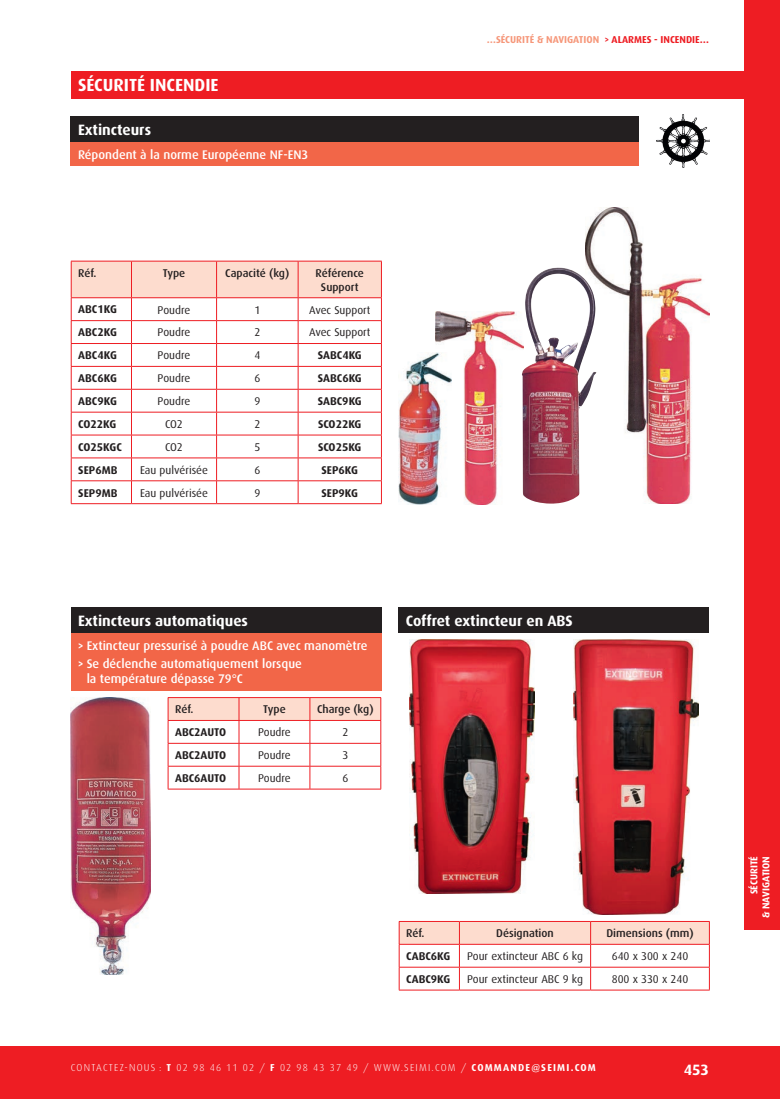
<style>
.page{position:relative;width:780px;height:1099px;background:#fff}
.page>*{position:absolute;margin:0;border:0;box-sizing:border-box;transform-origin:0 0}
._2_TITRE_THÈME{font:700 17.5px "Dax";color:#fff}
._3_TITRE_PRODUIT{font:700 15px "Dax";color:#fff}
._3_SOUS_TITRE_PRODUI{font:500 12.5px/15px "Dax";color:#fff}
._4_TEXTE_COURANT{font:11.25px "Dax";color:#231f20}
._4_TEXTE_COURANT-2{font:700 11.25px "Dax";color:#231f20}
._4_TEXTE_COURANT-3{font:500 11.25px/13.8px "Dax";color:#231f20;text-align:center}
.t1{font:300 10px "Dax";letter-spacing:.12em;color:#fff}
._0_TITRE_CHAPITRE_BI{font:700 10px "Dax";color:#f6977a}
.t2{font:700 10px/12px "Dax";color:#fff;text-align:right}
.s1{color:#ee1d23}
.s2{font-weight:700}
</style>
<div class="page">
<div style="left:0;top:1045px;width:780px;height:53px;background:#ee1d23"></div>
<div style="left:744px;top:0;width:36px;height:929px;background:#ee1d23"></div>
<div style="left:71px;top:71px;width:673px;height:28px;background:#ee1d23"></div>
<img style="left:656px;top:114px;width:53px;height:54px">
<div style="left:71px;top:116px;width:568px;height:26px;background:#231f20"></div>
<div style="left:71px;top:142px;width:568px;height:24px;background:#f26648"></div>
<svg style="left:71px;top:261px;width:311px;height:242px"></svg>
<hr style="left:71px;top:503px;width:60px;height:1px;background:#ee1d23">
<hr style="left:131px;top:503px;width:85px;height:1px;background:#ee1d23">
<hr style="left:216px;top:503px;width:82px;height:1px;background:#ee1d23">
<hr style="left:298px;top:503px;width:84px;height:1px;background:#ee1d23">
<img style="left:435px;top:312px;width:86px;height:192px">
<img style="left:585px;top:207px;width:124px;height:297px">
<img style="left:521px;top:267px;width:75px;height:237px">
<img style="left:399px;top:352px;width:53px;height:152px">
<div style="left:71px;top:607px;width:310px;height:25px;background:#231f20"></div>
<div style="left:71px;top:632px;width:310px;height:58px;background:#f26648"></div>
<svg style="left:168px;top:697px;width:213px;height:91px"></svg>
<hr style="left:168px;top:788px;width:71px;height:1px;background:#ee1d23">
<hr style="left:239px;top:788px;width:71px;height:1px;background:#ee1d23">
<hr style="left:310px;top:788px;width:71px;height:1px;background:#ee1d23">
<img style="left:71px;top:697px;width:79px;height:277px">
<svg style="left:399px;top:921px;width:311px;height:68px"></svg>
<hr style="left:399px;top:989px;width:60px;height:1px;background:#ee1d23">
<hr style="left:459px;top:989px;width:131px;height:1px;background:#ee1d23">
<hr style="left:590px;top:989px;width:119px;height:1px;background:#ee1d23">
<div style="left:399px;top:607px;width:310px;height:25px;background:#231f20"></div>
<img style="left:410px;top:640px;width:124px;height:253px">
<img style="left:573px;top:640px;width:125px;height:274px">
<p class="_2_TITRE_THÈME" style="left:78px;top:75px;width:142px">SÉCURITÉ INCENDIE</p>
<p class="_3_TITRE_PRODUIT" style="left:78px;top:121px;width:75px">Extincteurs</p>
<p class="_3_SOUS_TITRE_PRODUI" style="left:78px;top:147px;width:232px">Répondent à la norme Européenne NF-EN3</p>
<p class="_4_TEXTE_COURANT-3" style="left:78px;top:266px;width:20px">Réf.</p>
<p class="_4_TEXTE_COURANT-3" style="left:163px;top:266px;width:24px">Type</p>
<p class="_4_TEXTE_COURANT-3" style="left:225px;top:266px;width:66px">Capacité (kg)</p>
<p class="_4_TEXTE_COURANT-3" style="left:315px;top:266px;width:50px">Référence<br>Support</p>
<p class="_4_TEXTE_COURANT-2" style="left:78px;top:303px;width:40px">ABC1KG</p>
<p class="_4_TEXTE_COURANT" style="left:158px;top:303px;width:34px">Poudre</p>
<p class="_4_TEXTE_COURANT" style="left:254px;top:303px;width:7px">1</p>
<p class="_4_TEXTE_COURANT" style="left:309px;top:303px;width:63px">Avec Support</p>
<p class="_4_TEXTE_COURANT-2" style="left:78px;top:326px;width:40px">ABC2KG</p>
<p class="_4_TEXTE_COURANT" style="left:158px;top:326px;width:34px">Poudre</p>
<p class="_4_TEXTE_COURANT" style="left:254px;top:326px;width:7px">2</p>
<p class="_4_TEXTE_COURANT" style="left:309px;top:326px;width:63px">Avec Support</p>
<p class="_4_TEXTE_COURANT-2" style="left:78px;top:349px;width:40px">ABC4KG</p>
<p class="_4_TEXTE_COURANT" style="left:158px;top:349px;width:34px">Poudre</p>
<p class="_4_TEXTE_COURANT" style="left:254px;top:349px;width:7px">4</p>
<p class="_4_TEXTE_COURANT-2" style="left:318px;top:349px;width:46px">SABC4KG</p>
<p class="_4_TEXTE_COURANT-2" style="left:78px;top:372px;width:40px">ABC6KG</p>
<p class="_4_TEXTE_COURANT" style="left:158px;top:372px;width:34px">Poudre</p>
<p class="_4_TEXTE_COURANT" style="left:254px;top:372px;width:7px">6</p>
<p class="_4_TEXTE_COURANT-2" style="left:318px;top:372px;width:46px">SABC6KG</p>
<p class="_4_TEXTE_COURANT-2" style="left:78px;top:395px;width:40px">ABC9KG</p>
<p class="_4_TEXTE_COURANT" style="left:158px;top:395px;width:34px">Poudre</p>
<p class="_4_TEXTE_COURANT" style="left:254px;top:395px;width:7px">9</p>
<p class="_4_TEXTE_COURANT-2" style="left:318px;top:395px;width:46px">SABC9KG</p>
<p class="_4_TEXTE_COURANT-2" style="left:78px;top:417px;width:40px">CO22KG</p>
<p class="_4_TEXTE_COURANT" style="left:165px;top:418px;width:19px">CO2</p>
<p class="_4_TEXTE_COURANT" style="left:254px;top:418px;width:7px">2</p>
<p class="_4_TEXTE_COURANT-2" style="left:318px;top:417px;width:45px">SCO22KG</p>
<p class="_4_TEXTE_COURANT-2" style="left:78px;top:440px;width:45px">CO25KGC</p>
<p class="_4_TEXTE_COURANT" style="left:165px;top:440px;width:19px">CO2</p>
<p class="_4_TEXTE_COURANT" style="left:254px;top:440px;width:7px">5</p>
<p class="_4_TEXTE_COURANT-2" style="left:318px;top:440px;width:45px">SCO25KG</p>
<p class="_4_TEXTE_COURANT-2" style="left:78px;top:463px;width:41px">SEP6MB</p>
<p class="_4_TEXTE_COURANT" style="left:140px;top:463px;width:69px">Eau pulvérisée</p>
<p class="_4_TEXTE_COURANT" style="left:254px;top:463px;width:7px">6</p>
<p class="_4_TEXTE_COURANT-2" style="left:321px;top:463px;width:38px">SEP6KG</p>
<p class="_4_TEXTE_COURANT-2" style="left:78px;top:486px;width:41px">SEP9MB</p>
<p class="_4_TEXTE_COURANT" style="left:140px;top:486px;width:69px">Eau pulvérisée</p>
<p class="_4_TEXTE_COURANT" style="left:254px;top:486px;width:7px">9</p>
<p class="_4_TEXTE_COURANT-2" style="left:321px;top:486px;width:38px">SEP9KG</p>
<p class="_0_TITRE_CHAPITRE_BI" style="left:486px;top:34px;width:224px">…SÉCURITÉ &amp; NAVIGATION <span class="s1">&gt; ALARMES - INCENDIE…</span></p>
<p class="_3_TITRE_PRODUIT" style="left:78px;top:612px;width:171px">Extincteurs automatiques</p>
<p class="_3_SOUS_TITRE_PRODUI" style="left:78px;top:637px;width:291px"><span class="s2">&gt;</span> Extincteur pressurisé à poudre ABC avec manomètre</p>
<p class="_3_SOUS_TITRE_PRODUI" style="left:87px;top:656px;width:217px;text-indent:-9px"><span class="s2">&gt;</span> Se déclenche automatiquement lorsque la température dépasse 79°C</p>
<p class="_4_TEXTE_COURANT-3" style="left:175px;top:702px;width:20px">Réf.</p>
<p class="_4_TEXTE_COURANT-3" style="left:263px;top:702px;width:24px">Type</p>
<p class="_4_TEXTE_COURANT-3" style="left:317px;top:702px;width:58px">Charge (kg)</p>
<p class="_4_TEXTE_COURANT-2" style="left:175px;top:726px;width:53px">ABC2AUTO</p>
<p class="_4_TEXTE_COURANT" style="left:258px;top:726px;width:34px">Poudre</p>
<p class="_4_TEXTE_COURANT" style="left:342px;top:726px;width:7px">2</p>
<p class="_4_TEXTE_COURANT-2" style="left:175px;top:748px;width:53px">ABC2AUTO</p>
<p class="_4_TEXTE_COURANT" style="left:258px;top:749px;width:34px">Poudre</p>
<p class="_4_TEXTE_COURANT" style="left:342px;top:749px;width:7px">3</p>
<p class="_4_TEXTE_COURANT-2" style="left:175px;top:771px;width:53px">ABC6AUTO</p>
<p class="_4_TEXTE_COURANT" style="left:258px;top:771px;width:34px">Poudre</p>
<p class="_4_TEXTE_COURANT" style="left:342px;top:771px;width:7px">6</p>
<p class="_3_TITRE_PRODUIT" style="left:406px;top:612px;width:168px">Coffret extincteur en ABS</p>
<p class="_4_TEXTE_COURANT-3" style="left:406px;top:926px;width:20px">Réf.</p>
<p class="_4_TEXTE_COURANT-3" style="left:496px;top:926px;width:59px">Désignation</p>
<p class="_4_TEXTE_COURANT-3" style="left:606px;top:926px;width:89px">Dimensions (mm)</p>
<p class="_4_TEXTE_COURANT-2" style="left:406px;top:949px;width:46px">CABC6KG</p>
<p class="_4_TEXTE_COURANT" style="left:467px;top:950px;width:117px">Pour extincteur ABC 6 kg</p>
<p class="_4_TEXTE_COURANT" style="left:611px;top:950px;width:78px">640 x 300 x 240</p>
<p class="_4_TEXTE_COURANT-2" style="left:406px;top:972px;width:46px">CABC9KG</p>
<p class="_4_TEXTE_COURANT" style="left:467px;top:972px;width:117px">Pour extincteur ABC 9 kg</p>
<p class="_4_TEXTE_COURANT" style="left:611px;top:972px;width:78px">800 x 330 x 240</p>
<p class="t1" style="left:71px;top:1062px;width:526px">CONTACTEZ-NOUS : <span class="s2">T</span> 02 98 46 11 02 / <span class="s2">F</span> 02 98 43 37 49 / WWW.SEIMI.COM / <span class="s2">COMMANDE@SEIMI.COM</span></p>
<h2 class="_3_TITRE_PRODUIT" style="left:683px;top:1061px;width:27px">453</h2>
<p class="t2" style="left:748px;top:918px;width:64px;rotate:-90deg">SÉCURITÉ<br>&amp; NAVIGATION</p>
</div>
